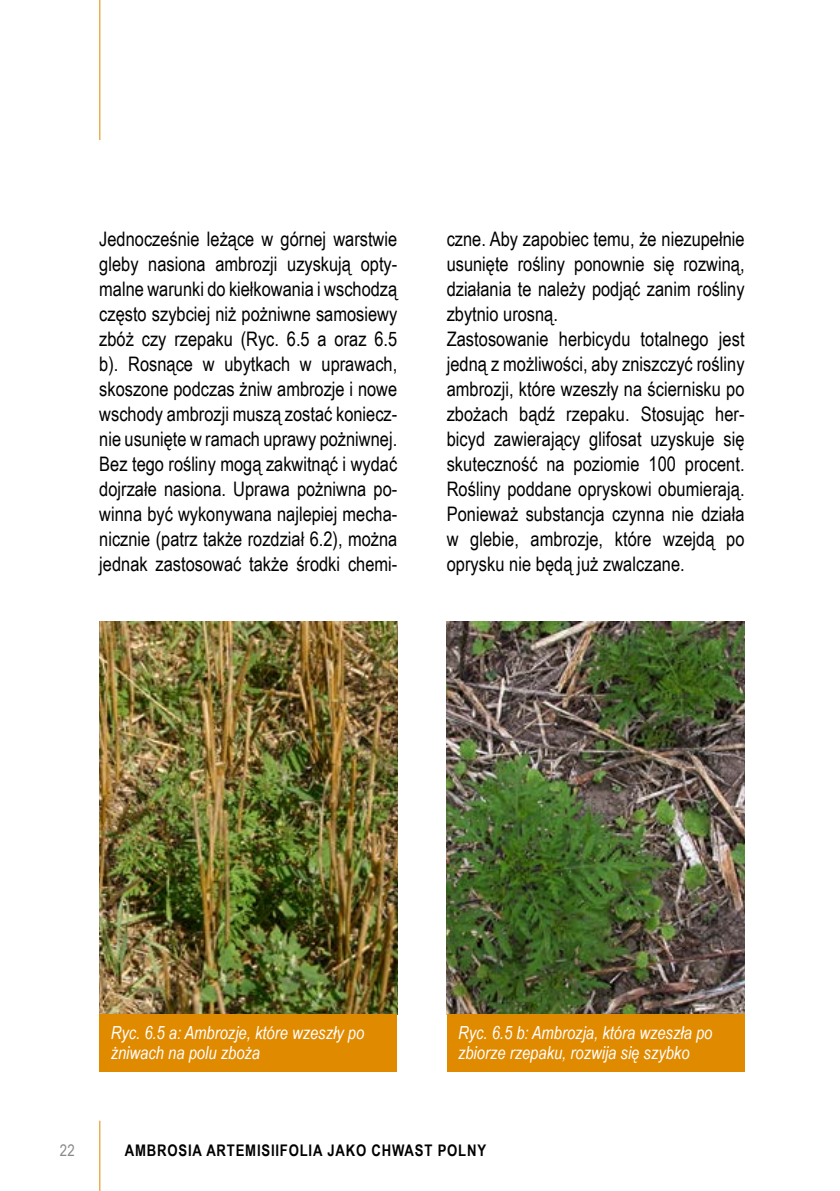
<style>
.page{position:relative;width:840px;height:1191px;background:#fff}
.page>*{position:absolute;margin:0;border:0;box-sizing:border-box;transform-origin:0 0}
.t1{font:20px/25px "Arial Narrow";letter-spacing:.005em;color:#000;text-align:justify}
.t2{font:italic 18px/20px "Arial Narrow";color:#fff}
.t3{font:700 16px "Arial Narrow";letter-spacing:.05em;color:#000}
.t4{font:16px "Arial Narrow";color:#878988}
</style>
<div class="page">
<hr style="left:99px;top:0;width:1px;height:140px;background:#e08a00">
<hr style="left:99px;top:1120px;width:1px;height:71px;background:#e08a00">
<img style="left:99px;top:622px;width:298px;height:392px">
<img style="left:446px;top:621px;width:298px;height:393px">
<div style="left:446px;top:1014px;width:298px;height:57px;background:#e08a00"></div>
<div style="left:99px;top:1014px;width:298px;height:57px;background:#e08a00"></div>
<p class="t1" style="left:99px;top:226px;width:299px">Jednocześnie leżące w górnej warstwie gleby nasiona ambrozji uzyskują opty&shy;malne warunki do kiełkowania i wschodzą często szybciej niż pożniwne samosiewy zbóż czy rzepaku (Ryc. 6.5 a oraz 6.5 b). Rosnące w ubytkach w uprawach, skoszone podczas żniw ambrozje i nowe wschody ambrozji muszą zostać koniecz&shy;nie usunięte w ramach uprawy pożniwnej.<br>Bez tego rośliny mogą zakwitnąć i wydać dojrzałe nasiona. Uprawa pożniwna po&shy;winna być wykonywana najlepiej mecha&shy;nicznie (patrz także rozdział 6.2), można jednak zastosować także środki chemi-</p>
<p class="t1" style="left:446px;top:226px;width:299px;text-align:left">czne. Aby zapobiec temu, że niezupełnie usunięte rośliny ponownie się rozwiną, działania te należy podjąć zanim rośliny zbytnio urosną.<br>Zastosowanie herbicydu totalnego jest jedną z możliwości, aby zniszczyć rośliny ambrozji, które wzeszły na ściernisku po zbożach bądź rzepaku. Stosując her&shy;bicyd zawierający glifosat uzyskuje się skuteczność na poziomie 100 procent.<br>Rośliny poddane opryskowi obumierają.<br>Ponieważ substancja czynna nie działa w glebie, ambrozje, które wzejdą po oprysku nie będą już zwalczane.</p>
<p class="t4" style="left:60px;top:1138px;width:16px">22</p>
<p class="t2" style="left:111px;top:1022px;width:255px">Ryc. 6.5 a: Ambrozje, które wzeszły po żniwach na polu zboża</p>
<p class="t2" style="left:458px;top:1022px;width:256px">Ryc. 6.5 b: Ambrozja, która wzeszła po zbiorze rzepaku, rozwija się szybko</p>
<p class="t3" style="left:125px;top:1138px;width:362px">AMBROSIA ARTEMISIIFOLIA JAKO CHWAST POLNY</p>
</div>
